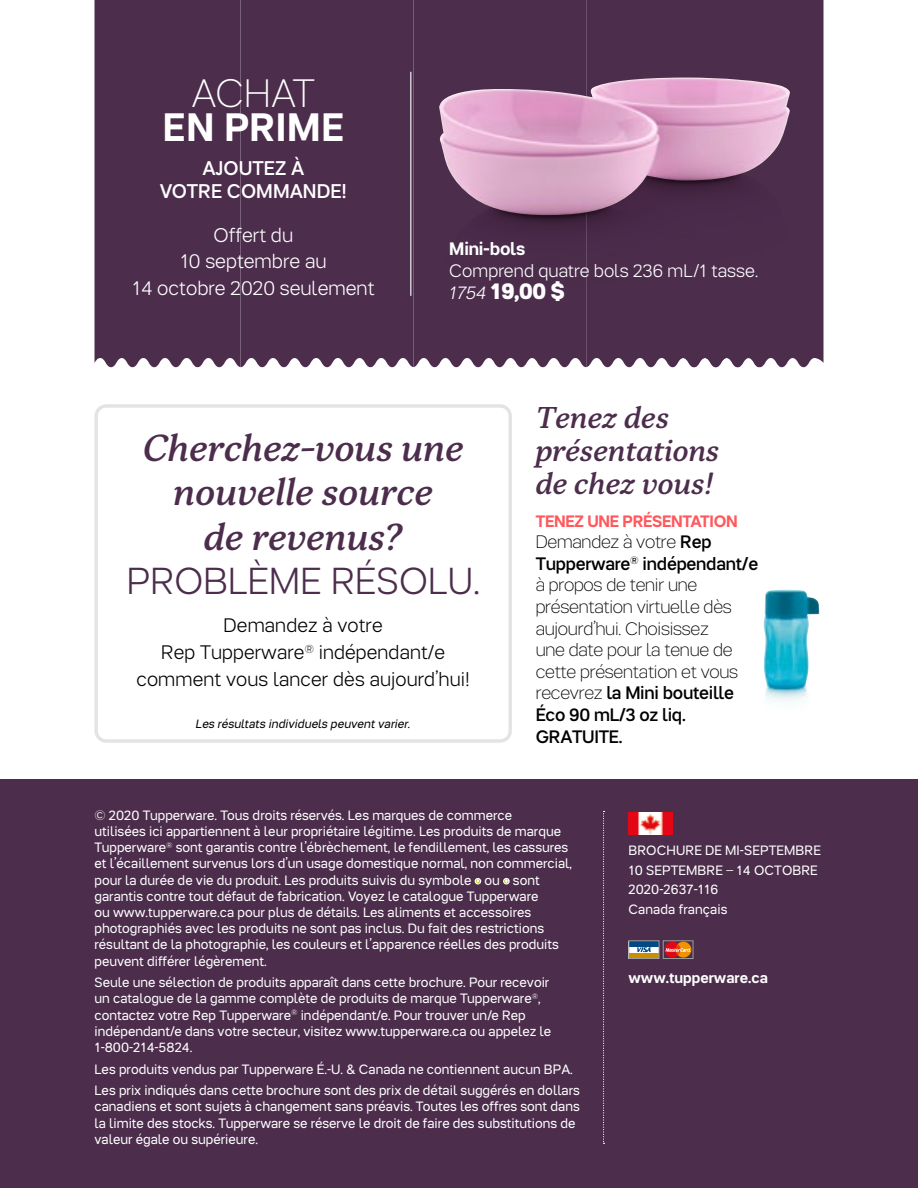
<style>
.page{position:relative;width:918px;height:1188px;background:#fff}
.page>*{position:absolute;margin:0;border:0;box-sizing:border-box;transform-origin:0 0}
.t1{font:700 39.6px "Tupper PRO";letter-spacing:.02em;color:#fff}
.t2{font:100 39.6px "Tupper PRO";letter-spacing:-.01em;color:#fff}
.t3{font:italic 500 37.5px/44.2px "Tupper Serif";letter-spacing:.005em;color:#4c2d4c;text-align:center}
.t4{font:300 37.5px "Tupper PRO";letter-spacing:.005em;color:#4c2d4c}
.t5{font:italic 500 30px/33px "Tupper Serif";letter-spacing:.005em;color:#4c2d4c}
.t6{font:800 22.5px "Tupper PRO";color:#fff}
.t7{font:300 19.8px/27px "Tupper PRO";color:#fff;text-align:center}
.t8{font:500 19.8px/23.7px "Tupper PRO";color:#fff;text-align:center}
.t9{font:300 19.5px/27px "Tupper PRO";letter-spacing:.005em;color:#000;text-align:center}
.t10{font:100 18px/21.6px "Tupper PRO";letter-spacing:-.015em;color:#000}
.t11{font:300 18px "Tupper PRO";letter-spacing:.005em;color:#fff}
.t12{font:700 18px "Tupper PRO";letter-spacing:-.015em;color:#fff}
.t13{font:700 16.5px "Tupper PRO";letter-spacing:-.015em;color:#ff585d}
.t14{font:700 15px "Tupper PRO";color:#fff}
.t15{font:13.5px/16.2px "Tupper PRO";color:#fff}
.t16{font:italic 12px "Tupper PRO";letter-spacing:.005em;color:#000}
.s1{font-weight:300;font-style:italic;font-size:18px}
.s2{font-weight:500}
</style>
<div class="page">
<div style="left:0;top:780px;width:918px;height:408px;background:#4c2d4c"></div>
<div style="left:241px;top:0;width:172px;height:367px;background:#4c2d4c"></div>
<div style="left:413px;top:0;width:173px;height:367px;background:#4c2d4c"></div>
<div style="left:586px;top:0;width:86px;height:367px;background:#4c2d4c"></div>
<div style="left:95px;top:0;width:146px;height:367px;background:#4c2d4c"></div>
<div style="left:672px;top:0;width:152px;height:367px;background:#4c2d4c"></div>
<img style="left:763px;top:590px;width:34px;height:111px">
<div style="left:439px;top:78px;width:352px;height:213px;background:#4b2c4b"></div>
<img style="left:439px;top:78px;width:351px;height:137px">
<hr style="left:410px;top:72px;width:1px;height:224px;background:#fff">
<svg style="left:603px;top:811px;width:2px;height:333px"></svg>
<svg style="left:665px;top:942px;width:25px;height:15px"></svg>
<div style="left:663px;top:940px;width:30px;height:19px;border:1px solid #9d9d9c"></div>
<div style="left:629px;top:941px;width:30px;height:18px;background:#fff"></div>
<div style="left:629px;top:941px;width:30px;height:6px;background:#004982"></div>
<svg style="left:637px;top:947px;width:14px;height:5px"></svg>
<div style="left:629px;top:953px;width:30px;height:5px;background:#cb8e00"></div>
<div style="left:628px;top:940px;width:31px;height:19px;border:1px solid #9d9d9c"></div>
<img style="left:629px;top:812px;width:44px;height:22px">
<svg style="left:475px;top:878px;width:6px;height:7px"></svg>
<svg style="left:476px;top:879px;width:4px;height:5px"></svg>
<svg style="left:503px;top:878px;width:7px;height:7px"></svg>
<svg style="left:504px;top:879px;width:4px;height:4px"></svg>
<div style="left:94px;top:404px;width:418px;height:339px;border:3px solid #e3e3e3;border-radius:10px"></div>
<h1 class="t2" style="left:192px;top:70px;width:124px">ACHAT</h1>
<h1 class="t1" style="left:163px;top:105px;width:183px">EN PRIME</h1>
<h3 class="t8" style="left:160px;top:156px;width:189px">AJOUTEZ À<br>VOTRE COMMANDE!</h3>
<h3 class="t7" style="left:132px;top:221px;width:244px">Offert du<br>10 septembre au<br>14 octobre 2020 seulement</h3>
<h3 class="t12" style="left:449px;top:239px;width:78px">Mini-bols</h3>
<h3 class="t11" style="left:449px;top:260px;width:310px">Comprend quatre bols 236 mL/1 tasse.</h3>
<h3 class="t6" style="left:449px;top:278px;width:117px"><span class="s1">1754</span> 19,00 $</h3>
<h2 class="t3" style="left:143px;top:426px;width:322px">Cherchez-vous une nouvelle source<br>de revenus?</h2>
<h2 class="t4" style="left:127px;top:559px;width:355px">PROBLÈME RÉSOLU.</h2>
<h3 class="t9" style="left:136px;top:612px;width:335px">Demandez à votre<br>Rep Tupperware<sup>®</sup> indépendant/e comment vous lancer dès aujourd’hui!</h3>
<p class="t16" style="left:196px;top:717px;width:216px">Les résultats individuels peuvent varier.</p>
<h3 class="t5" style="left:536px;top:401px;width:185px">Tenez des présentations de chez vous!</h3>
<p class="t13" style="left:536px;top:511px;width:204px">TENEZ UNE PRÉSENTATION</p>
<h3 class="t10" style="left:536px;top:531px;width:224px">Demandez à votre <span class="s2">Rep<br>Tupperware</span><sup>®</sup> <span class="s2">indépendant/e </span>à propos de tenir une présentation virtuelle dès aujourd’hui. Choisissez<br>une date pour la tenue de cette présentation et vous recevrez <span class="s2">la Mini bouteille<br>Éco 90 mL/3 oz liq.<br>GRATUITE.</span></h3>
<p class="t15" style="left:94px;top:807px;width:479px">© 2020 Tupperware. Tous droits réservés. Les marques de commerce<br>utilisées ici appartiennent à leur propriétaire légitime. Les produits de marque Tupperware<sup>®</sup> sont garantis contre l’ébrèchement, le fendillement, les cassures et l’écaillement survenus lors d’un usage domestique normal, non commercial, pour la durée de vie du produit. Les produits suivis du symbole ou sont garantis contre tout défaut de fabrication. Voyez le catalogue Tupperware<br>ou www.tupperware.ca pour plus de détails. Les aliments et accessoires photographiés avec les produits ne sont pas inclus. Du fait des restrictions résultant de la photographie, les couleurs et l’apparence réelles des produits peuvent différer légèrement.</p>
<p class="t15" style="left:94px;top:974px;width:458px">Seule une sélection de produits apparaît dans cette brochure. Pour recevoir un catalogue de la gamme complète de produits de marque Tupperware<sup>®</sup>, contactez votre Rep Tupperware<sup>®</sup> indépendant/e. Pour trouver un/e Rep indépendant/e dans votre secteur, visitez www.tupperware.ca ou appelez le 1-800-214-5824.</p>
<p class="t15" style="left:95px;top:1058px;width:487px;line-height:21.6px">Les produits vendus par Tupperware É.-U. &amp; Canada ne contiennent aucun BPA.<br>Les prix indiqués dans cette brochure sont des prix de détail suggérés en dollars</p>
<p class="t15" style="left:95px;top:1099px;width:487px">canadiens et sont sujets à changement sans préavis. Toutes les offres sont dans la limite des stocks. Tupperware se réserve le droit de faire des substitutions de valeur égale ou supérieure.</p>
<p class="t15" style="left:629px;top:841px;width:194px;line-height:19.5px">BROCHURE DE MI-SEPTEMBRE<br>10 SEPTEMBRE – 14 OCTOBRE<br>2020-2637-116<br>Canada français</p>
<p class="t14" style="left:629px;top:969px;width:141px">www.tupperware.ca</p>
</div>
